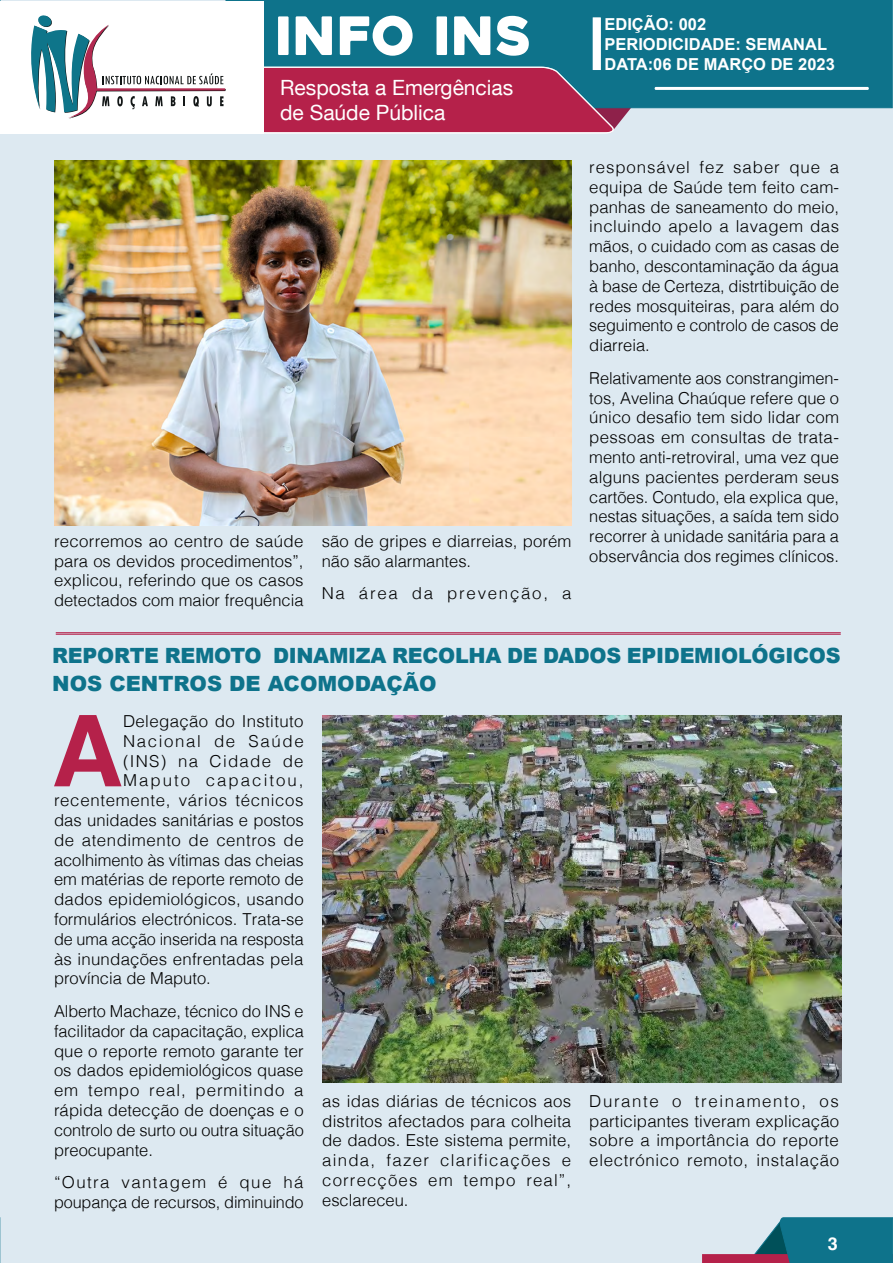
<style>
.page{position:relative;width:893px;height:1263px;background:#dde9f1}
.page>*{position:absolute;margin:0;border:0;box-sizing:border-box;transform-origin:0 0}
.t1{font:700 99px "Helvetica";color:#b5214a}
.t2{font:52.8px "Heavitas";color:#fff}
.t3{font:900 21px/27.8px "Arial";letter-spacing:-.01em;color:#0e738b}
.t4{font:21px/25.2px "Helvetica Neue LT Com";color:#fff}
.t5{font:700 18px "Helvetica";color:#fff}
.t6{font:300 16.5px/19.8px "Helvetica";letter-spacing:.005em;color:#000;text-align:justify}
.t7{font:700 16.5px/19.8px "Arial";color:#fff}
.t8{font:300 16.5px "Helvetica";letter-spacing:.04em;color:#000}
.t9{font:300 16.5px "Helvetica";letter-spacing:.035em;color:#000}
.t10{font:300 16.5px "Helvetica";letter-spacing:.105em;color:#000}
.t11{font:300 16.5px "Helvetica";letter-spacing:.12em;color:#000}
.t12{font:300 16.5px "Helvetica";letter-spacing:.095em;color:#000}
.t13{font:300 16.5px "Helvetica";letter-spacing:.075em;color:#000}
</style>
<div class="page">
<svg style="left:0;top:1217px;width:1px;height:46px"></svg>
<div style="left:702px;top:1254px;width:191px;height:9px;background:#b5214a"></div>
<svg style="left:753px;top:1217px;width:140px;height:46px"></svg>
<div style="left:808px;top:1221px;width:49px;height:28px;background:#0e738b"></div>
<div style="left:226px;top:0;width:666px;height:108px;background:#0e738b"></div>
<div style="left:0;top:1px;width:263px;height:132px;background:#fff"></div>
<hr style="left:655px;top:87px;width:214px;height:3px;background:#fff">
<svg style="left:31px;top:15px;width:609px;height:118px"></svg>
<div style="left:593px;top:18px;width:7px;height:51px;border:1px solid #fff"></div>
<hr style="left:56px;top:632px;width:785px;height:1px;background:#b5214a">
<hr style="left:56px;top:634px;width:785px;height:1px;background:#b5214a">
<img style="left:54px;top:161px;width:517px;height:365px">
<img style="left:322px;top:715px;width:520px;height:367px">
<h2 class="t2" style="left:275px;top:3px;width:258px">INFO INS</h2>
<p class="t4" style="left:280px;top:74px;width:235px">Resposta a Emergências de Saúde Pública</p>
<p class="t6" style="left:54px;top:530px;width:251px">recorremos ao centro de saúde para os devidos procedimentos”, explicou, referindo que os casos detectados com maior frequência</p>
<p class="t6" style="left:322px;top:530px;width:251px">são de gripes e diarreias, porém não são alarmantes.</p>
<p class="t10" style="left:322px;top:579px;width:251px">Na área da prevenção, a</p>
<p class="t7" style="left:604px;top:15px;width:232px">EDIÇÃO: 002<br>PERIODICIDADE: SEMANAL<br>DATA:06 DE MARÇO DE 2023</p>
<p class="t6" style="left:589px;top:156px;width:251px">responsável fez saber que a equipa de Saúde tem feito cam&shy;panhas de saneamento do meio, incluindo apelo a lavagem das mãos, o cuidado com as casas de banho, descontaminação da água à base de Certeza, distrtibuição de redes mosquiteiras, para além do seguimento e controlo de casos de diarreia.</p>
<p class="t6" style="left:589px;top:367px;width:251px">Relativamente aos constrangimen&shy;tos, Avelina Chaúque refere que o único desafio tem sido lidar com pessoas em consultas de trata&shy;mento anti-retroviral, uma vez que alguns pacientes perderam seus cartões. Contudo, ela explica que, nestas situações, a saída tem sido recorrer à unidade sanitária para a observância dos regimes clínicos.</p>
<p class="t3" style="left:52px;top:641px;width:790px">REPORTE REMOTO DINAMIZA RECOLHA DE DADOS EPIDEMIOLÓGICOS<br>NOS CENTROS DE ACOMODAÇÃO</p>
<h1 class="t1" style="left:51px;top:691px;width:73px">A</h1>
<p class="t6" style="left:123px;top:710px;width:182px">Delegação do Instituto</p>
<p class="t12" style="left:123px;top:727px;width:182px">Nacional de Saúde</p>
<p class="t13" style="left:123px;top:747px;width:182px">(INS) na Cidade de</p>
<p class="t11" style="left:123px;top:766px;width:182px">Maputo capacitou,</p>
<p class="t8" style="left:54px;top:786px;width:251px">recentemente, vários técnicos</p>
<p class="t6" style="left:54px;top:809px;width:251px">das unidades sanitárias e postos</p>
<p class="t9" style="left:54px;top:826px;width:251px">de atendimento de centros de</p>
<p class="t6" style="left:54px;top:849px;width:251px">acolhimento às vítimas das cheias</p>
<p class="t6" style="left:54px;top:868px;width:251px">em matérias de reporte remoto de</p>
<p class="t6" style="left:54px;top:888px;width:251px">dados epidemiológicos, usando</p>
<p class="t6" style="left:54px;top:908px;width:251px">formulários electrónicos. Trata-se</p>
<p class="t6" style="left:54px;top:928px;width:251px">de uma acção inserida na resposta</p>
<p class="t6" style="left:54px;top:948px;width:251px">às inundações enfrentadas pela</p>
<p class="t6" style="left:54px;top:967px;width:158px">província de Maputo.</p>
<p class="t6" style="left:54px;top:1000px;width:251px">Alberto Machaze, técnico do INS e facilitador da capacitação, explica que o reporte remoto garante ter os dados epidemiológicos quase em tempo real, permitindo a rápida detecção de doenças e o controlo de surto ou outra situação preocupante.</p>
<p class="t6" style="left:54px;top:1171px;width:251px">“Outra vantagem é que há poupança de recursos, diminuindo</p>
<p class="t6" style="left:322px;top:1090px;width:251px">as idas diárias de técnicos aos distritos afectados para colheita de dados. Este sistema permite, ainda, fazer clarificações e correcções em tempo real”, esclareceu.</p>
<p class="t6" style="left:589px;top:1090px;width:251px">Durante o treinamento, os participantes tiveram explicação sobre a importância do reporte electrónico remoto, instalação</p>
<p class="t5" style="left:828px;top:1233px;width:12px">3</p>
</div>
